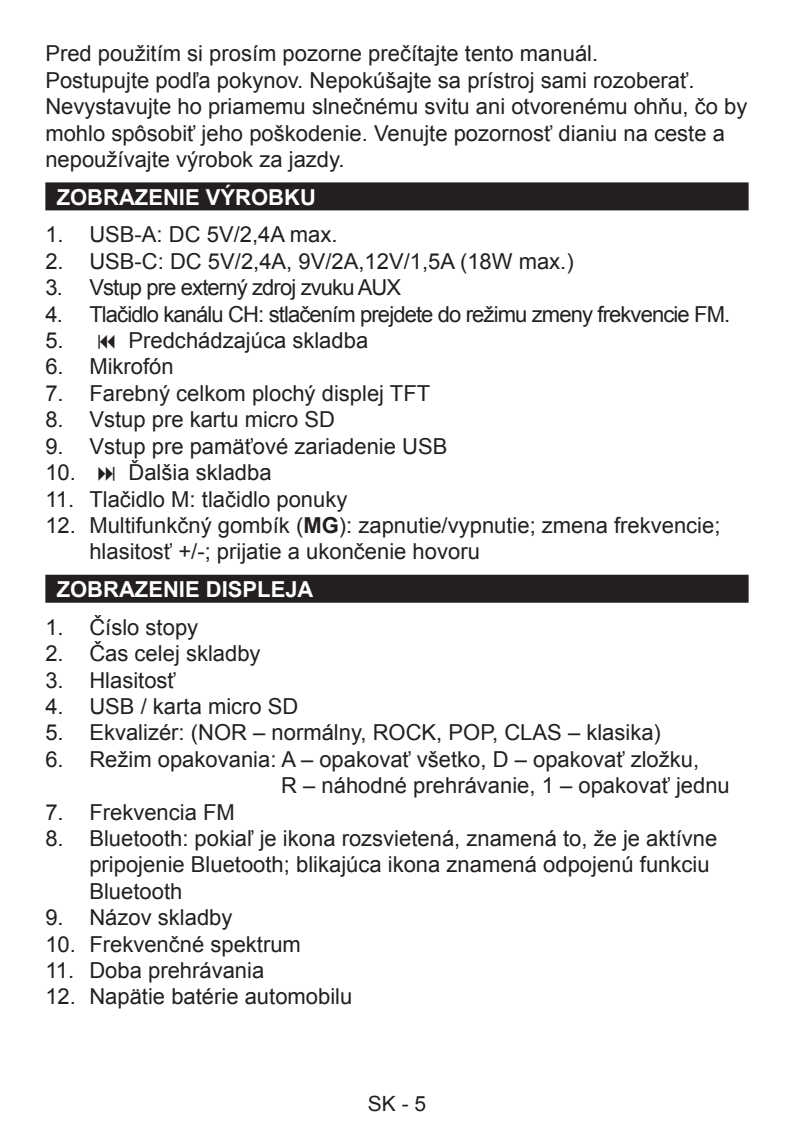
<style>
.page{position:relative;width:794px;height:1134px;background:#fff}
.page>*{position:absolute;margin:0;border:0;box-sizing:border-box;transform-origin:0 0}
._3_Text{font:22px/26.4px "Arial";color:#231f20}
._3_Text-2{font:22px "Arial";letter-spacing:-.04em;color:#231f20}
.TOC_Title_BLACK{font:700 22px "Arial";color:#fff}
.t1{font:20.8px "Arial";color:#231f20}
.s1{font-weight:700}
</style>
<div class="page">
<div style="left:45px;top:182px;width:703px;height:28px;background:#231f20"></div>
<div style="left:45px;top:575px;width:703px;height:28px;background:#231f20"></div>
<p class="_3_Text" style="left:45px;top:41px;width:554px">Pred použitím si prosím pozorne prečítajte tento manuál.</p>
<p class="_3_Text" style="left:45px;top:67px;width:703px">Postupujte podľa pokynov. Nepokúšajte sa prístroj sami rozoberať.<br>Nevystavujte ho priamemu slnečnému svitu ani otvorenému ohňu, čo by mohlo spôsobiť jeho poškodenie. Venujte pozornosť dianiu na ceste a nepoužívajte výrobok za jazdy.</p>
<p class="TOC_Title_BLACK" style="left:57px;top:182px;width:261px">ZOBRAZENIE VÝROBKU</p>
<p class="_3_Text" style="left:45px;top:222px;width:294px">1. USB-A: DC 5V/2,4A max.</p>
<p class="_3_Text" style="left:45px;top:248px;width:530px">2. USB-C: DC 5V/2,4A, 9V/2A,12V/1,5A (18W max.)</p>
<p class="_3_Text-2" style="left:45px;top:273px;width:357px">3. Vstup pre externý zdroj zvuku AUX</p>
<p class="_3_Text-2" style="left:45px;top:300px;width:686px">4. Tlačidlo kanálu CH: stlačením prejdete do režimu zmeny frekvencie FM.</p>
<p class="_3_Text" style="left:45px;top:327px;width:20px">5.</p>
<p class="_3_Text" style="left:128px;top:327px;width:241px">Predchádzajúca skladba</p>
<p class="_3_Text" style="left:45px;top:354px;width:130px">6. Mikrofón</p>
<p class="_3_Text" style="left:45px;top:380px;width:386px">7. Farebný celkom plochý displej TFT</p>
<p class="_3_Text" style="left:45px;top:407px;width:291px">8. Vstup pre kartu micro SD</p>
<p class="_3_Text" style="left:45px;top:433px;width:403px">9. Vstup pre pamäťové zariadenie USB</p>
<p class="_3_Text" style="left:45px;top:459px;width:228px">10. Ďalšia skladba</p>
<p class="_3_Text" style="left:45px;top:486px;width:303px">11. Tlačidlo M: tlačidlo ponuky</p>
<p class="_3_Text" style="left:89px;top:512px;width:632px;text-indent:-44px">12. Multifunkčný gombík (<span class="s1">MG</span>): zapnutie/vypnutie; zmena frekvencie; hlasitosť +/-; prijatie a ukončenie hovoru</p>
<p class="TOC_Title_BLACK" style="left:57px;top:575px;width:258px">ZOBRAZENIE DISPLEJA</p>
<p class="_3_Text" style="left:45px;top:614px;width:154px">1. Číslo stopy</p>
<p class="_3_Text" style="left:45px;top:640px;width:217px">2. Čas celej skladby</p>
<p class="_3_Text" style="left:45px;top:667px;width:132px">3. Hlasitosť</p>
<p class="_3_Text" style="left:45px;top:693px;width:255px">4. USB / karta micro SD</p>
<p class="_3_Text" style="left:45px;top:720px;width:617px">5. Ekvalizér: (NOR – normálny, ROCK, POP, CLAS – klasika)</p>
<p class="_3_Text" style="left:281px;top:746px;width:450px;text-indent:-236px">6. Režim opakovania: A – opakovať všetko, D – opakovať zložku,<br>R – náhodné prehrávanie, 1 – opakovať jednu</p>
<p class="_3_Text" style="left:45px;top:799px;width:191px">7. Frekvencia FM</p>
<p class="_3_Text" style="left:89px;top:825px;width:629px;text-indent:-44px">8. Bluetooth: pokiaľ je ikona rozsvietená, znamená to, že je aktívne pripojenie Bluetooth; blikajúca ikona znamená odpojenú funkciu<br>Bluetooth</p>
<p class="_3_Text" style="left:45px;top:904px;width:189px">9. Názov skladby</p>
<p class="_3_Text" style="left:45px;top:931px;width:257px">10. Frekvenčné spektrum</p>
<p class="_3_Text" style="left:45px;top:957px;width:220px">11. Doba prehrávania</p>
<p class="_3_Text" style="left:45px;top:984px;width:308px">12. Napätie batérie automobilu</p>
<p class="t1" style="left:368px;top:1090px;width:60px">SK - 5</p>
</div>
